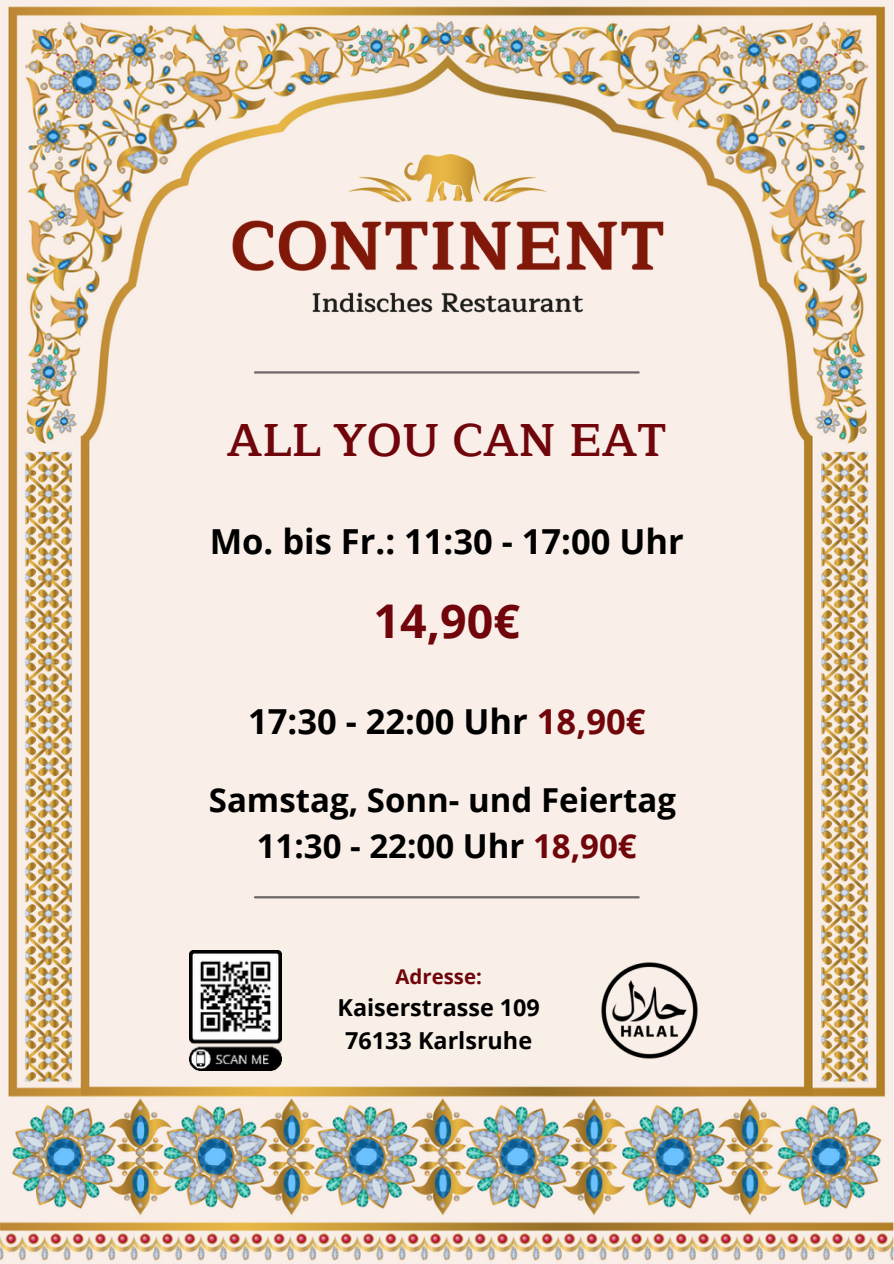
<style>
.page{position:relative;width:894px;height:1264px;background:#fff}
.page>*{position:absolute;margin:0;border:0;box-sizing:border-box;transform-origin:0 0}
.t1{font:600 46.5px "Maitree";color:#70050b}
.t2{font:700 46.5px "Open Sans";color:#70050b}
.t3{font:700 34.5px "Open Sans";color:#000}
.t4{font:700 33px "Open Sans";color:#000}
.t5{font:700 23.4px "Open Sans";color:#000}
.t6{font:700 20.4px "Open Sans";color:#70050b}
.s1{color:#70050b}
</style>
<div class="page">
<img style="left:0;top:0;width:893px;height:1263px">
<div style="left:382px;top:137px;width:136px;height:18px;background:#f8efe7"></div>
<img style="left:219px;top:155px;width:455px;height:170px">
<hr style="left:255px;top:371px;width:383px;height:2px;background:#6d6666">
<hr style="left:255px;top:896px;width:383px;height:2px;background:#6d6666">
<div style="left:269px;top:941px;width:355px;height:125px;background:#f8efe7"></div>
<img style="left:595px;top:956px;width:108px;height:108px">
<img style="left:190px;top:950px;width:92px;height:120px">
<p class="t1" style="left:227px;top:402px;width:440px">ALL YOU CAN EAT</p>
<p class="t3" style="left:210px;top:517px;width:475px">Mo. bis Fr.: 11:30 - 17:00 Uhr</p>
<p class="t2" style="left:373px;top:588px;width:148px">14,90€</p>
<p class="t3" style="left:248px;top:697px;width:398px">17:30 - 22:00 Uhr <span class="s1">18,90€</span></p>
<p class="t4" style="left:209px;top:777px;width:468px">Samstag, Sonn- und Feiertag</p>
<p class="t4" style="left:257px;top:823px;width:381px">11:30 - 22:00 Uhr <span class="s1">18,90€</span></p>
<p class="t6" style="left:395px;top:962px;width:88px">Adresse:</p>
<p class="t5" style="left:337px;top:990px;width:204px">Kaiserstrasse 109</p>
<p class="t5" style="left:345px;top:1023px;width:188px">76133 Karlsruhe</p>
</div>
